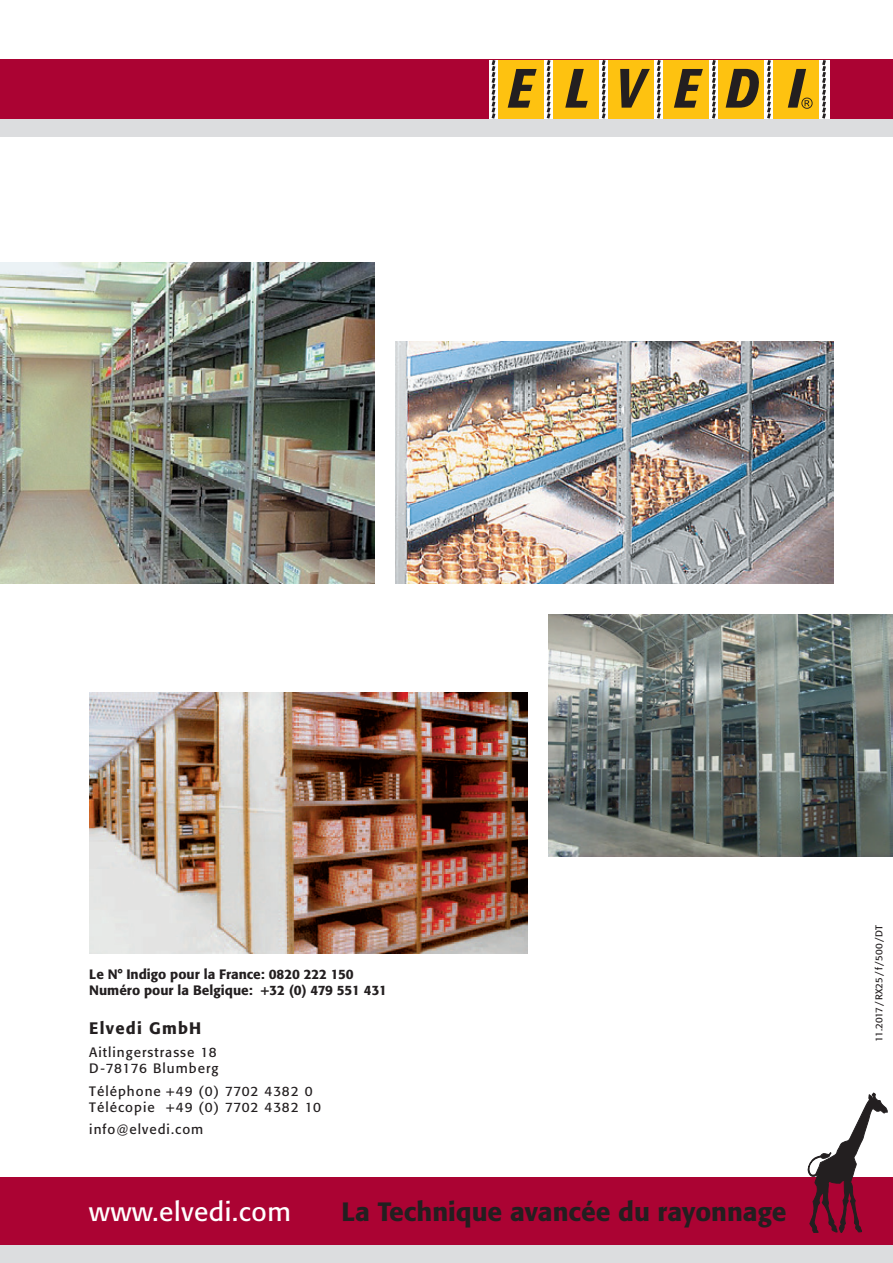
<style>
.page{position:relative;width:893px;height:1263px;background:#fff}
.page>*{position:absolute;margin:0;border:0;box-sizing:border-box;transform-origin:0 0}
.t1{font:500 26.25px "Formata";color:#231f20}
.t2{font:26.25px "Formata";letter-spacing:.025em;color:#fff}
.t3{font:500 16.5px "Formata";letter-spacing:.075em;color:#231f20}
.t4{font:13.5px/16.2px "Formata";letter-spacing:.075em;color:#231f20}
.t5{font:500 13.5px/16.2px "Formata";color:#231f20}
.t6{font:9.75px "Formata";letter-spacing:-.02em;color:#231f20}
</style>
<div class="page">
<div style="left:0;top:1178px;width:893px;height:68px;background:#ab0333"></div>
<div style="left:0;top:60px;width:893px;height:59px;background:#ab0333"></div>
<div style="left:489px;top:60px;width:340px;height:59px;background:#fff"></div>
<svg style="left:822px;top:60px;width:4px;height:59px"></svg>
<div style="left:773px;top:60px;width:46px;height:59px;background:#fec210"></div>
<div style="left:498px;top:60px;width:46px;height:59px;background:#fec210"></div>
<svg style="left:492px;top:60px;width:3px;height:59px"></svg>
<svg style="left:508px;top:60px;width:305px;height:59px"></svg>
<img style="left:0;top:262px;width:374px;height:321px">
<img style="left:89px;top:692px;width:438px;height:262px">
<img style="left:549px;top:614px;width:344px;height:242px">
<img style="left:395px;top:341px;width:438px;height:242px">
<div style="left:0;top:119px;width:893px;height:17px;background:#dcdddf"></div>
<div style="left:0;top:1246px;width:893px;height:17px;background:#dcdddf"></div>
<svg style="left:808px;top:1093px;width:79px;height:140px"></svg>
<p class="t5" style="left:89px;top:966px;width:299px">Le N° Indigo pour la France: 0820 222 150<br>Numéro pour la Belgique: +32 (0) 479 551 431</p>
<p class="t3" style="left:89px;top:1018px;width:114px">Elvedi GmbH</p>
<p class="t4" style="left:89px;top:1044px;width:131px">Aitlingerstrasse 18<br>D-78176 Blumberg</p>
<p class="t4" style="left:89px;top:1083px;width:233px">Téléphone +49 (0) 7702 4382 0<br>Télécopie +49 (0) 7702 4382 10</p>
<p class="t4" style="left:89px;top:1121px;width:116px">info@elvedi.com</p>
<h1 class="t2" style="left:89px;top:1196px;width:203px">www.elvedi.com</h1>
<h1 class="t1" style="left:342px;top:1196px;width:447px">La Technique avancée du rayonnage</h1>
<p class="t6" style="left:873px;top:1042px;width:118px;rotate:-90deg">11.2017/RX25/ f /500/DT</p>
</div>
